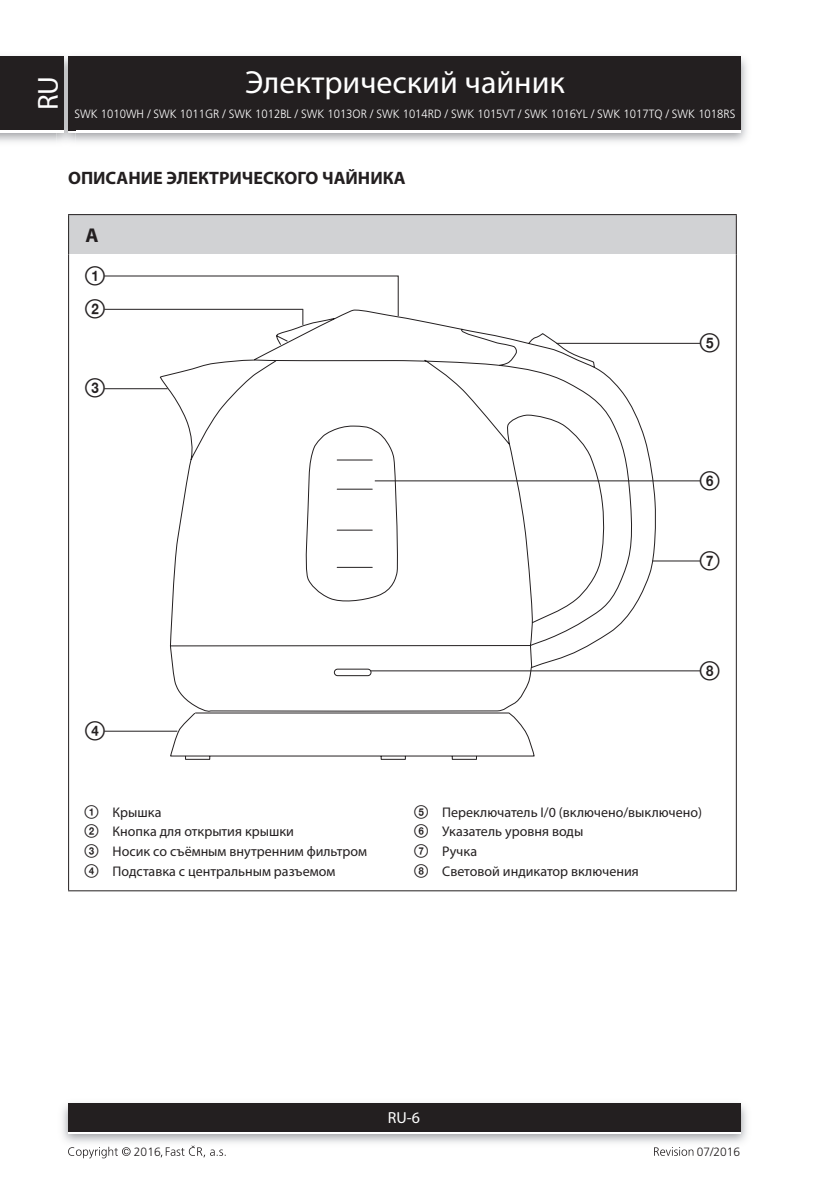
<style>
.page{position:relative;width:840px;height:1191px;background:#fff}
.page>*{position:absolute;margin:0;border:0;box-sizing:border-box;transform-origin:0 0}
.t1{font:32px "Myriad Pro";color:#fff}
.t2{font:29px "Myriad Pro";color:#fff}
.t3{font:20px/33.2px "Zz 3";color:#231f20}
.text_7{font:700 20px "Myriad Pro";color:#231f20}
.Frutiger_Bold_9{font:700 18px "Myriad Pro";color:#231f20}
.t4{font:16px "Myriad Pro";color:#fff}
.t5{font:14px/19.6px "Myriad Pro";color:#231f20}
.t6{font:300 12px "Frutiger CE";color:#fff;scale:.94 1}
.t7{font:300 12px "Frutiger CE";color:#231f20}
.s1{font-family:"Zz 3"}
</style>
<div class="page">
<img style="left:0;top:56px;width:747px;height:86px">
<div style="left:68px;top:59px;width:672px;height:74px;background:#fff"></div>
<div style="left:68px;top:57px;width:672px;height:73px;background:#231f20"></div>
<img style="left:62px;top:1103px;width:685px;height:40px">
<div style="left:68px;top:1106px;width:672px;height:28px;background:linear-gradient(to right,#fff,#fff)"></div>
<div style="left:68px;top:1103px;width:672px;height:28px;background:#231f20"></div>
<img style="left:57px;top:56px;width:18px;height:86px">
<img style="left:68px;top:130px;width:7px;height:3px">
<svg style="left:68px;top:57px;width:7px;height:2px"></svg>
<img style="left:68px;top:59px;width:7px;height:71px">
<div style="left:0;top:59px;width:64px;height:74px;background:#fff"></div>
<div style="left:0;top:57px;width:64px;height:73px;background:#231f20"></div>
<svg style="left:68px;top:1146px;width:62px;height:12px"></svg>
<svg style="left:161px;top:1145px;width:64px;height:12px"></svg>
<svg style="left:654px;top:1147px;width:39px;height:8px"></svg>
<div style="left:69px;top:215px;width:667px;height:39px;background:#d1d2d4"></div>
<hr style="left:68px;top:214px;width:668px;height:1px;background:#231f20">
<hr style="left:68px;top:215px;width:1px;height:39px;background:#231f20">
<hr style="left:735px;top:215px;width:1px;height:39px;background:#231f20">
<hr style="left:68px;top:254px;width:1px;height:636px;background:#231f20">
<hr style="left:735px;top:254px;width:1px;height:636px;background:#231f20">
<hr style="left:68px;top:890px;width:668px;height:1px;background:#231f20">
<hr style="left:556px;top:343px;width:143px;height:1px;background:#231f20">
<hr style="left:651px;top:560px;width:48px;height:1px;background:#231f20">
<hr style="left:374px;top:480px;width:325px;height:1px;background:#231f20">
<hr style="left:104px;top:388px;width:63px;height:1px;background:#231f20">
<hr style="left:104px;top:730px;width:73px;height:1px;background:#231f20">
<svg style="left:160px;top:316px;width:495px;height:444px"></svg>
<svg style="left:104px;top:275px;width:295px;height:50px"></svg>
<hr style="left:370px;top:670px;width:329px;height:1px;background:#231f20">
<h2 class="t2" style="left:30px;top:110px;width:36px;rotate:-90deg">RU</h2>
<h1 class="t1" style="left:245px;top:62px;width:321px">Электрический чайник</h1>
<p class="t6" style="left:74px;top:107px;width:704px">SWK 1010WH / SWK 1011GR / SWK 1012BL / SWK 1013OR / SWK 1014RD / SWK 1015VT / SWK 1016YL / SWK 1017TQ / SWK 1018RS</p>
<p class="Frutiger_Bold_9" style="left:68px;top:166px;width:339px">ОПИСАНИЕ ЭЛЕКТРИЧЕСКОГО ЧАЙНИКА</p>
<p class="text_7" style="left:86px;top:222px;width:15px">A</p>
<p class="t3" style="left:85px;top:259px;width:23px">1<br>2</p>
<p class="t3" style="left:85px;top:371px;width:23px">3</p>
<p class="t3" style="left:85px;top:714px;width:23px">4</p>
<p class="t3" style="left:698px;top:326px;width:23px">5</p>
<p class="t3" style="left:698px;top:464px;width:23px">6</p>
<p class="t3" style="left:698px;top:544px;width:23px">7</p>
<p class="t3" style="left:698px;top:653px;width:23px">8</p>
<p class="t5" style="left:84px;top:802px;width:284px"><span class="s1">1</span> Крышка<br><span class="s1">2</span> Кнопка для открытия крышки<br><span class="s1">3</span> Носик со съёмным внутренним фильтром<br><span class="s1">4</span> Подставка с центральным разъемом</p>
<p class="t5" style="left:413px;top:802px;width:289px"><span class="s1">5</span> Переключатель I/0 (включено/выключено)<br><span class="s1">6</span> Указатель уровня воды<br><span class="s1">7</span> Ручка<br><span class="s1">8</span> Световой индикатор включения</p>
<p class="t4" style="left:388px;top:1108px;width:34px">RU-6</p>
<p class="t7" style="left:134px;top:1144px;width:28px">2016</p>
<p class="t7" style="left:696px;top:1144px;width:45px">07/2016</p>
</div>
